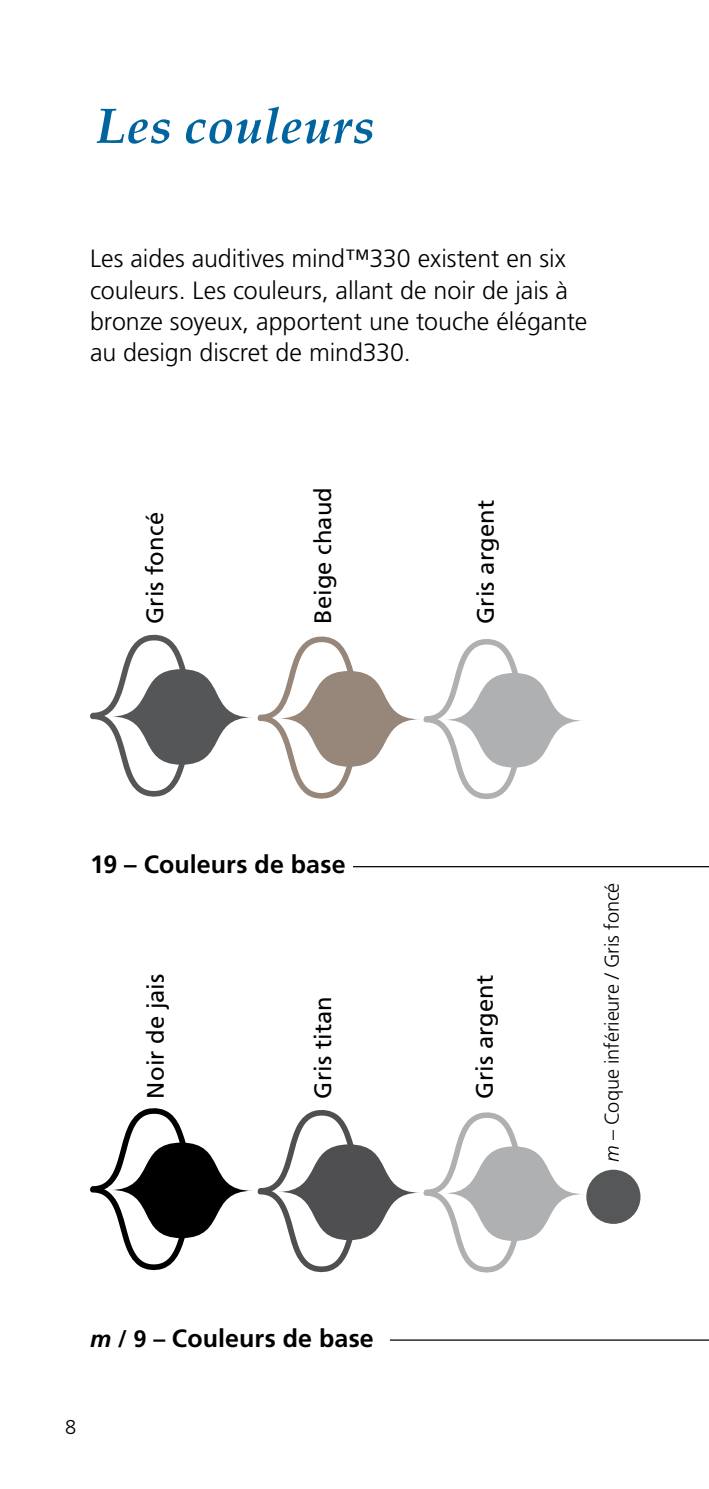
<style>
.page{position:relative;width:709px;height:1489px;background:#fff}
.page>*{position:absolute;margin:0;border:0;box-sizing:border-box;transform-origin:0 0}
.t1{font:italic 700 50px "Palatino";letter-spacing:.015em;color:#00659e}
.t2{font:300 25px/31.2px "Frutiger";letter-spacing:-.005em;color:#000}
.t3{font:700 25px "Frutiger";letter-spacing:.005em;color:#000}
.t4{font:23.75px "Frutiger";letter-spacing:.005em;color:#000}
.t5{font:300 20px "Frutiger";letter-spacing:-.005em;color:#000}
.s1{font-style:italic;font-size:23.75px}
.s2{font-size:23.75px}
.s3{font-style:italic}
</style>
<div class="page">
<hr style="left:390px;top:1339px;width:319px;height:1px;background:#000">
<svg style="left:90px;top:1108px;width:492px;height:165px"></svg>
<div style="left:586px;top:1169px;width:54px;height:54px;background:#565759;border-radius:50%"></div>
<hr style="left:353px;top:866px;width:356px;height:1px;background:#000">
<svg style="left:90px;top:634px;width:492px;height:166px"></svg>
<h1 class="t1" style="left:95px;top:96px;width:281px">Les couleurs</h1>
<p class="t2" style="left:90px;top:243px;width:499px">Les aides auditives mind™330 existent en six couleurs. Les couleurs, allant de noir de jais à bronze soyeux, apportent une touche élégante au design discret de mind330.</p>
<p class="t4" style="left:141px;top:624px;width:113px;rotate:-90deg">Gris foncé</p>
<p class="t4" style="left:309px;top:624px;width:138px;rotate:-90deg">Beige chaud</p>
<p class="t4" style="left:471px;top:624px;width:125px;rotate:-90deg">Gris argent</p>
<p class="t3" style="left:90px;top:849px;width:257px">19 – Couleurs de base</p>
<p class="t4" style="left:141px;top:1098px;width:126px;rotate:-90deg">Noir de jais</p>
<p class="t4" style="left:309px;top:1098px;width:104px;rotate:-90deg">Gris titan</p>
<p class="t3" style="left:90px;top:1323px;width:285px"><span class="s1">m</span> <span class="s2">/ 9 –</span> Couleurs de base</p>
<p class="t5" style="left:65px;top:1415px;width:13px">8</p>
<p class="t4" style="left:470px;top:1098px;width:125px;rotate:-90deg">Gris argent</p>
<p class="t5" style="left:600px;top:1162px;width:281px;rotate:-90deg"><span class="s3">m</span> – Coque inférieure / Gris foncé</p>
</div>
